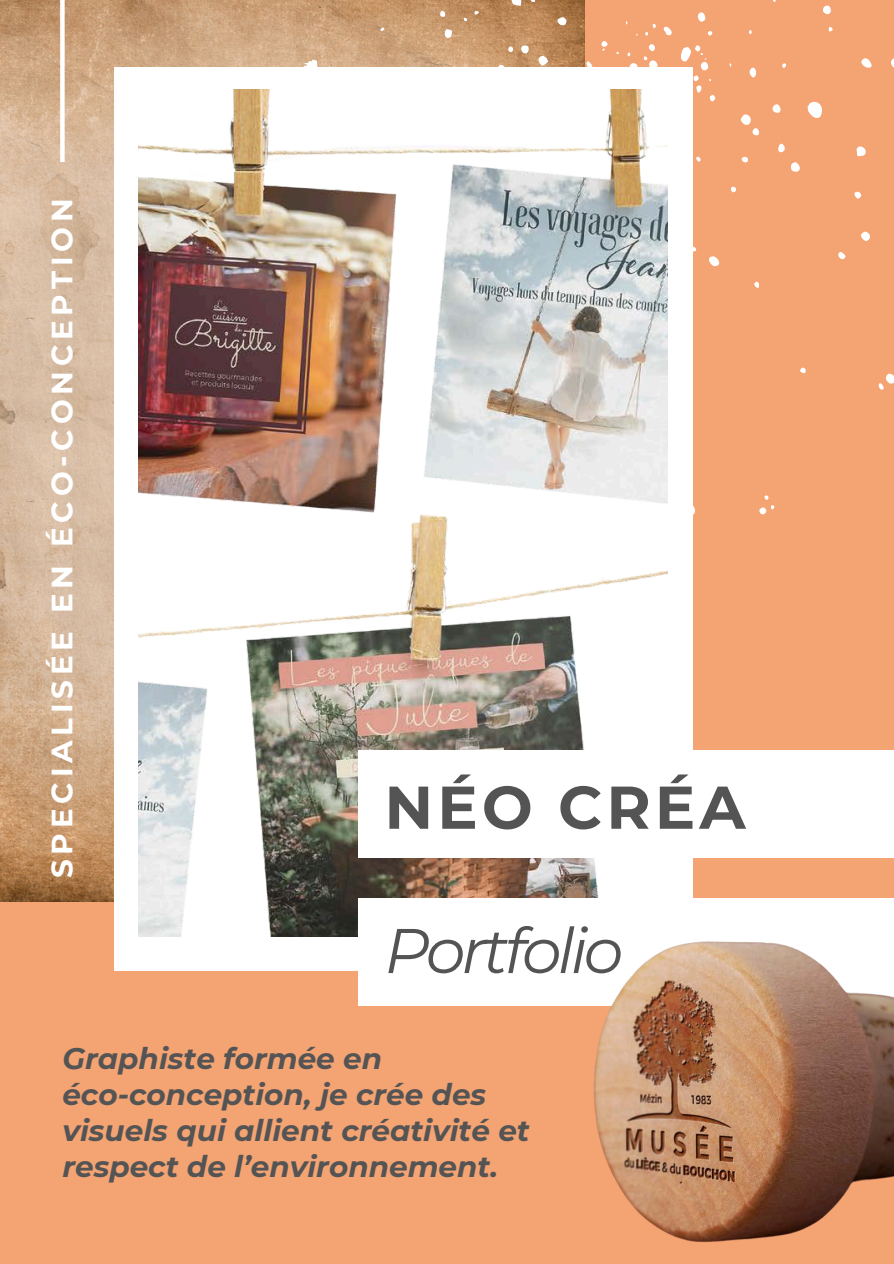
<style>
.page{position:relative;width:894px;height:1264px;background:#fff}
.page>*{position:absolute;margin:0;border:0;box-sizing:border-box;transform-origin:0 0}
.t1{font:italic 63px "Montserrat";letter-spacing:-.06em;color:#545454}
.t2{font:700 60.15px "Montserrat";letter-spacing:.07em;color:#545454}
.t3{font:italic 700 29.55px/36px "Montserrat";color:#545454}
.t4{font:700 29.4px "Montserrat";letter-spacing:.165em;color:#fff}
</style>
<div class="page">
<div style="left:0;top:0;width:893px;height:1263px;background:#f4a373"></div>
<img style="left:0;top:0;width:584px;height:901px">
<div style="left:114px;top:67px;width:578px;height:903px;background:#fff"></div>
<svg style="left:511px;top:0;width:10px;height:6px"></svg>
<svg style="left:823px;top:5px;width:7px;height:10px"></svg>
<svg style="left:438px;top:10px;width:7px;height:7px"></svg>
<svg style="left:473px;top:10px;width:6px;height:6px"></svg>
<svg style="left:556px;top:17px;width:10px;height:8px"></svg>
<svg style="left:462px;top:18px;width:5px;height:3px"></svg>
<svg style="left:828px;top:27px;width:4px;height:5px"></svg>
<svg style="left:380px;top:27px;width:5px;height:4px"></svg>
<svg style="left:443px;top:29px;width:9px;height:9px"></svg>
<svg style="left:520px;top:44px;width:8px;height:11px"></svg>
<svg style="left:507px;top:46px;width:6px;height:6px"></svg>
<svg style="left:535px;top:55px;width:14px;height:11px"></svg>
<svg style="left:861px;top:58px;width:10px;height:10px"></svg>
<svg style="left:891px;top:59px;width:2px;height:8px"></svg>
<svg style="left:304px;top:59px;width:14px;height:8px"></svg>
<svg style="left:586px;top:61px;width:6px;height:6px"></svg>
<svg style="left:782px;top:63px;width:4px;height:5px"></svg>
<svg style="left:496px;top:64px;width:9px;height:3px"></svg>
<svg style="left:749px;top:67px;width:7px;height:11px"></svg>
<svg style="left:807px;top:101px;width:15px;height:17px"></svg>
<svg style="left:601px;top:12px;width:114px;height:103px"></svg>
<svg style="left:772px;top:104px;width:9px;height:9px"></svg>
<svg style="left:740px;top:114px;width:19px;height:22px"></svg>
<svg style="left:778px;top:143px;width:7px;height:10px"></svg>
<svg style="left:856px;top:146px;width:9px;height:11px"></svg>
<svg style="left:696px;top:156px;width:4px;height:6px"></svg>
<svg style="left:741px;top:156px;width:7px;height:7px"></svg>
<svg style="left:791px;top:162px;width:9px;height:10px"></svg>
<svg style="left:731px;top:186px;width:5px;height:7px"></svg>
<svg style="left:854px;top:191px;width:7px;height:8px"></svg>
<svg style="left:667px;top:197px;width:1px;height:23px"></svg>
<svg style="left:861px;top:231px;width:9px;height:10px"></svg>
<svg style="left:692px;top:246px;width:4px;height:6px"></svg>
<svg style="left:838px;top:252px;width:7px;height:8px"></svg>
<svg style="left:709px;top:256px;width:11px;height:10px"></svg>
<svg style="left:754px;top:281px;width:5px;height:7px"></svg>
<svg style="left:667px;top:331px;width:1px;height:13px"></svg>
<svg style="left:692px;top:360px;width:1px;height:17px"></svg>
<svg style="left:800px;top:367px;width:5px;height:6px"></svg>
<svg style="left:878px;top:373px;width:15px;height:17px"></svg>
<svg style="left:692px;top:502px;width:3px;height:14px"></svg>
<svg style="left:759px;top:495px;width:15px;height:20px"></svg>
<img style="left:139px;top:89px;width:528px;height:266px">
<img style="left:139px;top:355px;width:528px;height:581px">
<div style="left:60px;top:0;width:5px;height:162px;background:#fff"></div>
<div style="left:358px;top:750px;width:535px;height:108px;background:#fff"></div>
<div style="left:358px;top:897px;width:535px;height:108px;background:#fff"></div>
<img style="left:432px;top:878px;width:461px;height:365px">
<h3 class="t4" style="left:44px;top:878px;width:680px;rotate:-90deg">SPECIALISÉE EN ÉCO-CONCEPTION</h3>
<p class="t2" style="left:384px;top:770px;width:362px">NÉO CRÉA</p>
<p class="t1" style="left:384px;top:912px;width:240px">Portfolio</p>
<p class="t3" style="left:62px;top:1040px;width:321px">Graphiste formée en</p>
<p class="t3" style="left:62px;top:1076px;width:468px">éco-conception, je crée des visuels qui allient créativité et respect de l’environnement.</p>
</div>
